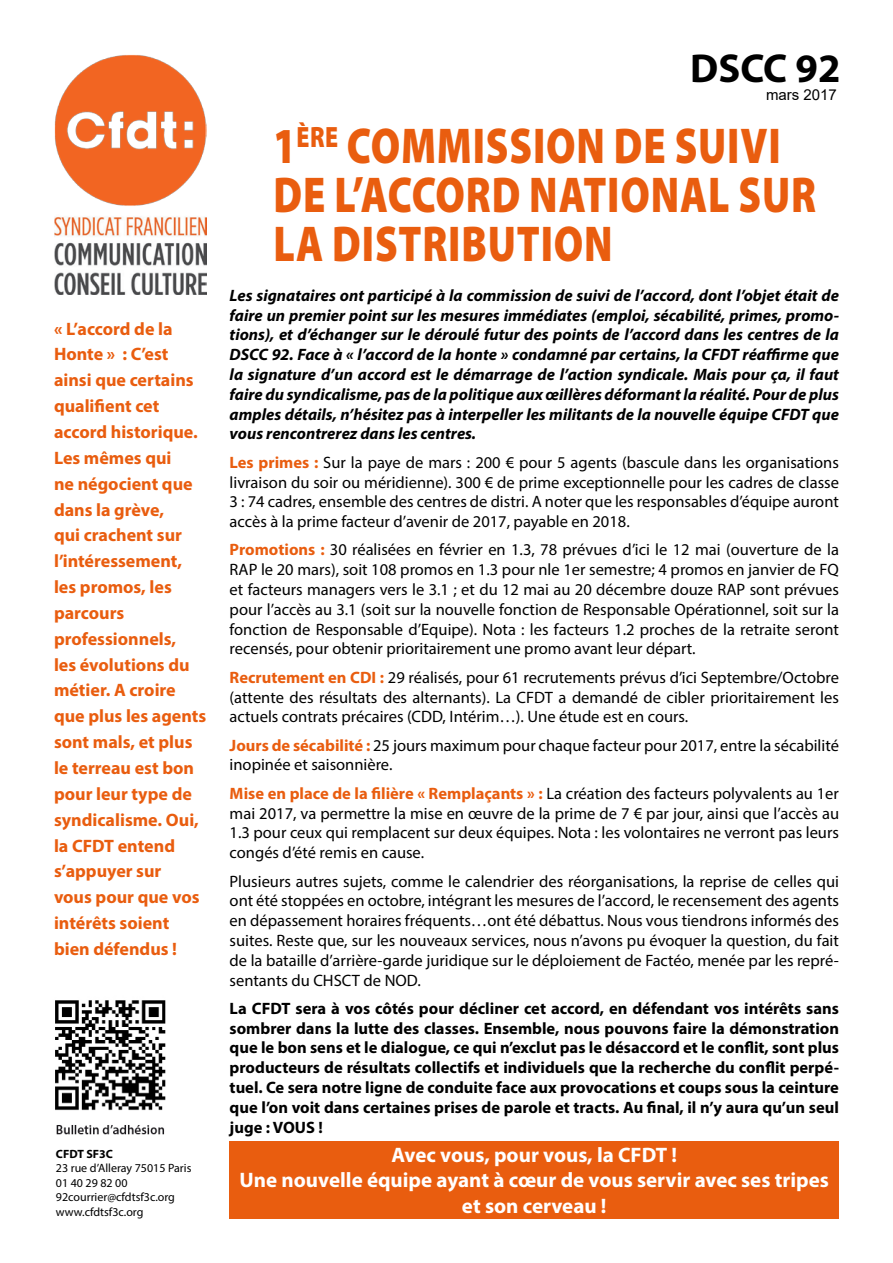
<style>
.page{position:relative;width:893px;height:1263px;background:#fff}
.page>*{position:absolute;margin:0;border:0;box-sizing:border-box;transform-origin:0 0}
.t1{font:900 50.7px/48.6px "Myriad Pro";letter-spacing:.02em;color:#e95d0f;scale:.8 1}
.t2{font:700 40.5px "Myriad Pro";color:#000}
.t3{font:700 21px/25.2px "Myriad Pro";color:#fff;text-align:center}
.t4{font:700 18px/25.8px "Myriad Pro";color:#e95d0f}
.t5{font:16.5px/19.8px "Myriad Pro";color:#000;text-align:justify}
.t6{font:italic 700 16.5px/19.8px "Myriad Pro";color:#000;text-align:justify}
.t7{font:700 16.5px/19.8px "Myriad Pro";color:#000;text-align:justify}
.t8{font:15px "Arial";color:#000}
.t9{font:12px/14.4px "Myriad Pro";color:#000}
.t10{font:700 12px "Myriad Pro";color:#000}
.s1{font-weight:700;color:#e95d0f}
</style>
<div class="page">
<div style="left:230px;top:1141px;width:609px;height:77px;background:#e95d0f"></div>
<img style="left:54px;top:55px;width:153px;height:239px">
<img style="left:55px;top:1000px;width:111px;height:135px">
<p class="t4" style="left:54px;top:315px;width:154px">« L’accord de la<br>Honte » : C’est ainsi que certains qualifient cet accord historique.<br>Les mêmes qui<br>ne négocient que dans la grève,<br>qui crachent sur l’intéressement, les promos, les parcours professionnels,<br>les évolutions du métier. A croire que plus les agents sont mals, et plus le terreau est bon pour leur type de syndicalisme. Oui, la CFDT entend s’appuyer sur<br>vous pour que vos intérêts soient bien défendus !</p>
<p class="t10" style="left:56px;top:1146px;width:59px">CFDT SF3C</p>
<p class="t9" style="left:56px;top:1161px;width:137px">23 rue d’Alleray 75015 Paris<br>01 40 29 82 00<br>92courrier@cfdtsf3c.org www.cfdtsf3c.org</p>
<h2 class="t2" style="left:690px;top:42px;width:152px">DSCC 92</h2>
<h1 class="t1" style="left:273px;top:120px;width:680px">1<sup>ÈRE</sup> COMMISSION DE SUIVI<br>DE L’ACCORD NATIONAL SUR<br>LA DISTRIBUTION</h1>
<p class="t6" style="left:230px;top:285px;width:611px">Les signataires ont participé à la commission de suivi de l’accord, dont l’objet était de faire un premier point sur les mesures immédiates (emploi, sécabilité, primes, promo&shy;tions), et d’échanger sur le déroulé futur des points de l’accord dans les centres de la DSCC 92. Face à « l’accord de la honte » condamné par certains, la CFDT réaffirme que la signature d’un accord est le démarrage de l’action syndicale. Mais pour ça, il faut faire du syndicalisme, pas de la politique aux œillères déformant la réalité. Pour de plus amples détails, n’hésitez pas à interpeller les militants de la nouvelle équipe CFDT que vous rencontrerez dans les centres.</p>
<p class="t5" style="left:230px;top:452px;width:611px"><span class="s1">Les primes :</span> Sur la paye de mars : 200 € pour 5 agents (bascule dans les organisations livraison du soir ou méridienne). 300 € de prime exceptionnelle pour les cadres de classe 3 : 74 cadres, ensemble des centres de distri. A noter que les responsables d’équipe auront accès à la prime facteur d’avenir de 2017, payable en 2018.</p>
<p class="t5" style="left:230px;top:540px;width:611px"><span class="s1">Promotions :</span> 30 réalisées en février en 1.3, 78 prévues d’ici le 12 mai (ouverture de la RAP le 20 mars), soit 108 promos en 1.3 pour nle 1er semestre; 4 promos en janvier de FQ et facteurs managers vers le 3.1 ; et du 12 mai au 20 décembre douze RAP sont prévues pour l’accès au 3.1 (soit sur la nouvelle fonction de Responsable Opérationnel, soit sur la fonction de Responsable d’Equipe). Nota : les facteurs 1.2 proches de la retraite seront recensés, pour obtenir prioritairement une promo avant leur départ.</p>
<p class="t5" style="left:230px;top:667px;width:611px"><span class="s1">Recrutement en CDI :</span> 29 réalisés, pour 61 recrutements prévus d’ici Septembre/Octobre (attente des résultats des alternants). La CFDT a demandé de cibler prioritairement les actuels contrats précaires (CDD, Intérim…). Une étude est en cours.</p>
<p class="t5" style="left:230px;top:735px;width:611px"><span class="s1">Jours de sécabilité :</span> 25 jours maximum pour chaque facteur pour 2017, entre la sécabilité inopinée et saisonnière.</p>
<p class="t5" style="left:230px;top:783px;width:611px"><span class="s1">Mise en place de la filière « Remplaçants » :</span> La création des facteurs polyvalents au 1er mai 2017, va permettre la mise en œuvre de la prime de 7 € par jour, ainsi que l’accès au 1.3 pour ceux qui remplacent sur deux équipes. Nota : les volontaires ne verront pas leurs congés d’été remis en cause.</p>
<p class="t5" style="left:230px;top:871px;width:611px">Plusieurs autres sujets, comme le calendrier des réorganisations, la reprise de celles qui ont été stoppées en octobre, intégrant les mesures de l’accord, le recensement des agents en dépassement horaires fréquents…ont été débattus. Nous vous tiendrons informés des suites. Reste que, sur les nouveaux services, nous n’avons pu évoquer la question, du fait de la bataille d’arrière-garde juridique sur le déploiement de Factéo, menée par les repré&shy;sentants du CHSCT de NOD.</p>
<p class="t7" style="left:230px;top:998px;width:611px">La CFDT sera à vos côtés pour décliner cet accord, en défendant vos intérêts sans sombrer dans la lutte des classes. Ensemble, nous pouvons faire la démonstration que le bon sens et le dialogue, ce qui n’exclut pas le désaccord et le conflit, sont plus producteurs de résultats collectifs et individuels que la recherche du conflit perpé&shy;tuel. Ce sera notre ligne de conduite face aux provocations et coups sous la ceinture que l’on voit dans certaines prises de parole et tracts. Au final, il n’y aura qu’un seul juge : VOUS !</p>
<p class="t3" style="left:240px;top:1142px;width:591px">Avec vous, pour vous, la CFDT !<br>Une nouvelle équipe ayant à cœur de vous servir avec ses tripes et son cerveau !</p>
<p class="t8" style="left:766px;top:85px;width:72px">mars 2017</p>
</div>
